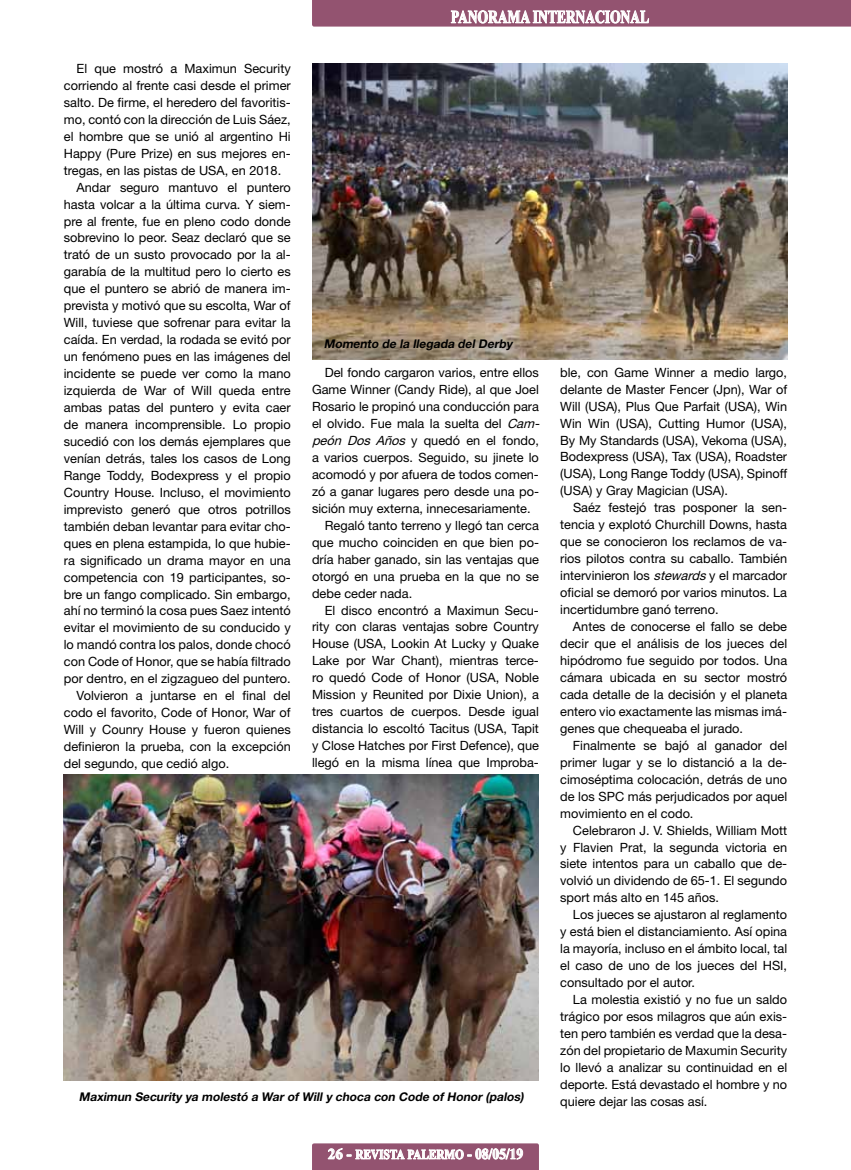
<style>
.page{position:relative;width:851px;height:1170px;background:#fff}
.page>*{position:absolute;margin:0;border:0;box-sizing:border-box;transform-origin:0 0}
.t1{font:700 18px "Times New Roman";color:#fff;scale:.75 1}
.t2{font:700 13.5px "Times New Roman";color:#fff;scale:.83 1}
.t3{font:12.75px/17px "Helvetica Neue LT Std";color:#000;text-align:justify}
.t4{font:italic 700 12px "Helvetica Neue LT Std";color:#000}
.s1{font-style:italic}
.s2{font-size:15px}
</style>
<div class="page">
<svg style="left:312px;top:1143px;width:227px;height:26px;background:#a7738a"></svg>
<svg style="left:312px;top:0;width:538px;height:27px;background:#9d637d"></svg>
<img style="left:312px;top:64px;width:475px;height:295px">
<img style="left:64px;top:774px;width:475px;height:306px">
<h1 class="t1" style="left:451px;top:4px;width:266px">PANORAMA INTERNACIONAL</h1>
<p class="t3" style="left:77px;top:60px;width:216px">El que mostró a Maximun Security</p>
<p class="t3" style="left:64px;top:77px;width:228px">corriendo al frente casi desde el primer</p>
<p class="t3" style="left:64px;top:94px;width:228px">salto. De firme, el heredero del favoritis-</p>
<p class="t3" style="left:64px;top:111px;width:228px">mo, contó con la dirección de Luis Sáez,</p>
<p class="t3" style="left:64px;top:127px;width:228px">el hombre que se unió al argentino Hi</p>
<p class="t3" style="left:64px;top:144px;width:228px">Happy (Pure Prize) en sus mejores en-</p>
<p class="t3" style="left:64px;top:161px;width:219px">tregas, en las pistas de USA, en 2018.</p>
<p class="t3" style="left:77px;top:178px;width:216px">Andar seguro mantuvo el puntero</p>
<p class="t3" style="left:64px;top:195px;width:228px">hasta volcar a la última curva. Y siem-</p>
<p class="t3" style="left:64px;top:212px;width:228px">pre al frente, fue en pleno codo donde</p>
<p class="t3" style="left:64px;top:229px;width:228px">sobrevino lo peor. Seaz declaró que se</p>
<p class="t3" style="left:64px;top:246px;width:228px">trató de un susto provocado por la al-</p>
<p class="t3" style="left:64px;top:263px;width:228px">garabía de la multitud pero lo cierto es</p>
<p class="t3" style="left:64px;top:280px;width:228px">que el puntero se abrió de manera im-</p>
<p class="t3" style="left:64px;top:297px;width:228px">prevista y motivó que su escolta, War of</p>
<p class="t3" style="left:64px;top:314px;width:228px">Will, tuviese que sofrenar para evitar la</p>
<p class="t3" style="left:64px;top:331px;width:228px">caída. En verdad, la rodada se evitó por</p>
<p class="t3" style="left:64px;top:348px;width:228px">un fenómeno pues en las imágenes del</p>
<p class="t3" style="left:64px;top:365px;width:228px">incidente se puede ver como la mano</p>
<p class="t3" style="left:64px;top:382px;width:228px">izquierda de War of Will queda entre</p>
<p class="t3" style="left:64px;top:399px;width:228px">ambas patas del puntero y evita caer</p>
<p class="t3" style="left:64px;top:416px;width:228px">de manera incomprensible. Lo propio</p>
<p class="t3" style="left:64px;top:432px;width:228px">sucedió con los demás ejemplares que</p>
<p class="t3" style="left:64px;top:449px;width:228px">venían detrás, tales los casos de Long</p>
<p class="t3" style="left:64px;top:466px;width:228px">Range Toddy, Bodexpress y el propio</p>
<p class="t3" style="left:64px;top:483px;width:228px">Country House. Incluso, el movimiento</p>
<p class="t3" style="left:64px;top:500px;width:228px">imprevisto generó que otros potrillos</p>
<p class="t3" style="left:64px;top:517px;width:228px">también deban levantar para evitar cho-</p>
<p class="t3" style="left:64px;top:534px;width:228px">ques en plena estampida, lo que hubie-</p>
<p class="t3" style="left:64px;top:551px;width:228px">ra significado un drama mayor en una</p>
<p class="t3" style="left:64px;top:568px;width:228px">competencia con 19 participantes, so-</p>
<p class="t3" style="left:64px;top:585px;width:228px">bre un fango complicado. Sin embargo,</p>
<p class="t3" style="left:64px;top:602px;width:228px">ahí no terminó la cosa pues Saez intentó</p>
<p class="t3" style="left:64px;top:619px;width:228px">evitar el movimiento de su conducido y</p>
<p class="t3" style="left:64px;top:636px;width:228px">lo mandó contra los palos, donde chocó</p>
<p class="t3" style="left:64px;top:653px;width:228px">con Code of Honor, que se había filtrado</p>
<p class="t3" style="left:64px;top:670px;width:228px">por dentro, en el zigzagueo del puntero.</p>
<p class="t3" style="left:77px;top:687px;width:216px">Volvieron a juntarse en el final del</p>
<p class="t3" style="left:64px;top:704px;width:228px">codo el favorito, Code of Honor, War of</p>
<p class="t3" style="left:64px;top:721px;width:228px">Will y Counry House y fueron quienes</p>
<p class="t3" style="left:64px;top:737px;width:228px">definieron la prueba, con la excepción</p>
<p class="t3" style="left:64px;top:754px;width:167px">del segundo, que cedió algo.</p>
<p class="t4" style="left:324px;top:336px;width:190px">Momento de la llegada del Derby</p>
<p class="t3" style="left:325px;top:364px;width:216px">Del fondo cargaron varios, entre ellos</p>
<p class="t3" style="left:312px;top:380px;width:228px">Game Winner (Candy Ride), al que Joel</p>
<p class="t3" style="left:312px;top:397px;width:228px">Rosario le propinó una conducción para</p>
<p class="t3" style="left:312px;top:414px;width:232px">el olvido. Fue mala la suelta del <span class="s1">Cam-</span></p>
<p class="t3" style="left:312px;top:432px;width:228px"><span class="s1">peón Dos Años</span> y quedó en el fondo,</p>
<p class="t3" style="left:312px;top:448px;width:228px">a varios cuerpos. Seguido, su jinete lo</p>
<p class="t3" style="left:312px;top:465px;width:228px">acomodó y por afuera de todos comen-</p>
<p class="t3" style="left:312px;top:482px;width:228px">zó a ganar lugares pero desde una po-</p>
<p class="t3" style="left:312px;top:499px;width:220px">sición muy externa, innecesariamente.</p>
<p class="t3" style="left:325px;top:516px;width:216px">Regaló tanto terreno y llegó tan cerca</p>
<p class="t3" style="left:312px;top:533px;width:228px">que mucho coinciden en que bien po-</p>
<p class="t3" style="left:312px;top:550px;width:228px">dría haber ganado, sin las ventajas que</p>
<p class="t3" style="left:312px;top:567px;width:228px">otorgó en una prueba en la que no se</p>
<p class="t3" style="left:312px;top:584px;width:102px">debe ceder nada.</p>
<p class="t3" style="left:325px;top:601px;width:216px">El disco encontró a Maximun Secu-</p>
<p class="t3" style="left:312px;top:618px;width:228px">rity con claras ventajas sobre Country</p>
<p class="t3" style="left:312px;top:635px;width:228px">House (USA, Lookin At Lucky y Quake</p>
<p class="t3" style="left:312px;top:652px;width:228px">Lake por War Chant), mientras terce-</p>
<p class="t3" style="left:312px;top:669px;width:228px">ro quedó Code of Honor (USA, Noble</p>
<p class="t3" style="left:312px;top:686px;width:228px">Mission y Reunited por Dixie Union), a</p>
<p class="t3" style="left:312px;top:703px;width:228px">tres cuartos de cuerpos. Desde igual</p>
<p class="t3" style="left:312px;top:720px;width:228px">distancia lo escoltó Tacitus (USA, Tapit</p>
<p class="t3" style="left:312px;top:737px;width:228px">y Close Hatches por First Defence), que</p>
<p class="t3" style="left:312px;top:753px;width:228px">llegó en la misma línea que Improba-</p>
<p class="t4" style="left:79px;top:1089px;width:446px">Maximun Security ya molestó a War of Will y choca con Code of Honor (palos)</p>
<p class="t2" style="left:328px;top:1144px;width:237px"><span class="s2">26 -</span> REVISTA PALERMO <span class="s2">- 08/05/19</span></p>
<p class="t3" style="left:560px;top:363px;width:228px">ble, con Game Winner a medio largo, delante de Master Fencer (Jpn), War of Will (USA), Plus Que Parfait (USA), Win Win Win (USA), Cutting Humor (USA), By My Standards (USA), Vekoma (USA), Bodexpress (USA), Tax (USA), Roadster (USA), Long Range Toddy (USA), Spinoff (USA) y Gray Magician (USA).</p>
<p class="t3" style="left:560px;top:499px;width:228px;text-indent:13px">Saéz festejó tras posponer la sen&shy;tencia y explotó Churchill Downs, hasta que se conocieron los reclamos de va&shy;rios pilotos contra su caballo. También intervinieron los <span class="s1">stewards</span>y el marcador oficial se demoró por varios minutos. La incertidumbre ganó terreno.</p>
<p class="t3" style="left:560px;top:618px;width:228px;text-indent:13px">Antes de conocerse el fallo se debe decir que el análisis de los jueces del hipódromo fue seguido por todos. Una cámara ubicada en su sector mostró cada detalle de la decisión y el planeta entero vio exactamente las mismas imá&shy;genes que chequeaba el jurado.</p>
<p class="t3" style="left:560px;top:736px;width:228px;text-indent:13px">Finalmente se bajó al ganador del primer lugar y se lo distanció a la de&shy;cimoséptima colocación, detrás de uno de los SPC más perjudicados por aquel movimiento en el codo.</p>
<p class="t3" style="left:560px;top:821px;width:228px;text-indent:13px">Celebraron J. V. Shields, William Mott y Flavien Prat, la segunda victoria en siete intentos para un caballo que de&shy;volvió un dividendo de 65-1. El segundo sport más alto en 145 años.</p>
<p class="t3" style="left:560px;top:906px;width:228px;text-indent:13px">Los jueces se ajustaron al reglamento y está bien el distanciamiento. Así opina la mayoría, incluso en el ámbito local, tal el caso de uno de los jueces del HSI, consultado por el autor.</p>
<p class="t3" style="left:560px;top:990px;width:228px;text-indent:13px">La molestia existió y no fue un saldo trágico por esos milagros que aún exis&shy;ten pero también es verdad que la desa&shy;zón del propietario de Maxumin Security lo llevó a analizar su continuidad en el deporte. Está devastado el hombre y no quiere dejar las cosas así.</p>
</div>
